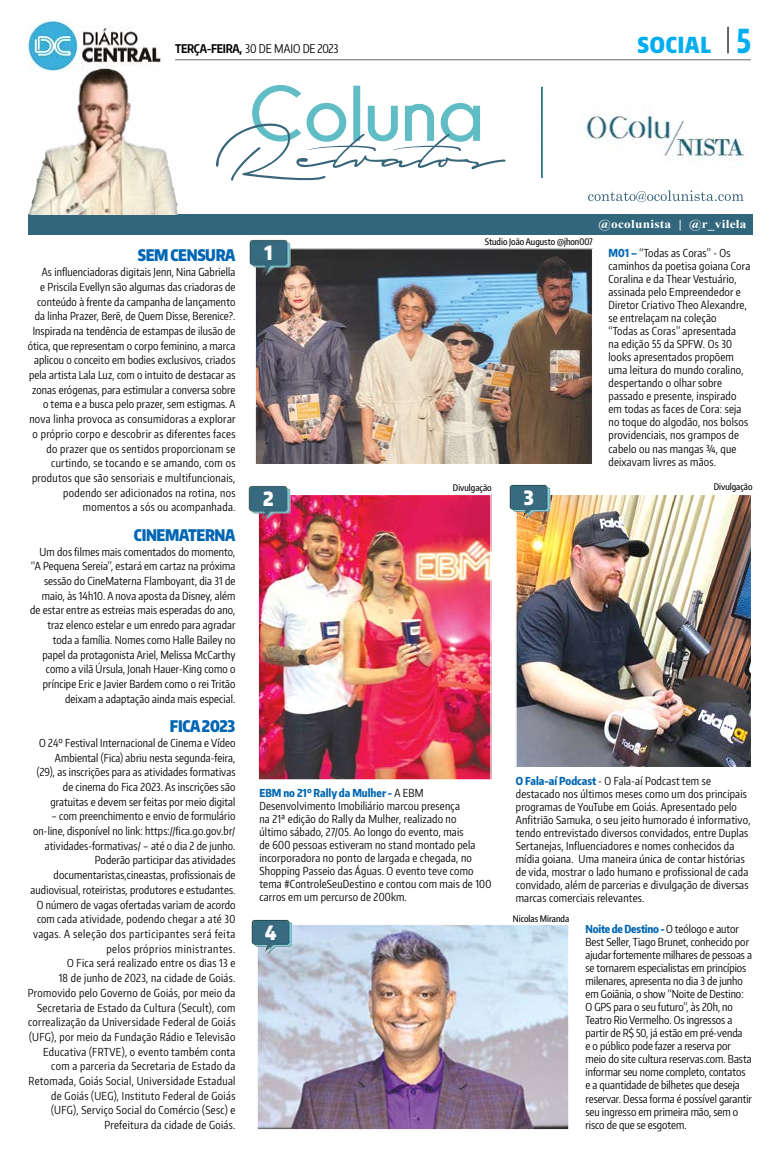
<style>
.page{position:relative;width:780px;height:1163px;background:#fff}
.page>*{position:absolute;margin:0;border:0;box-sizing:border-box;transform-origin:0 0}
.t1{font:900 22px "Encode Sans Compressed";letter-spacing:.04em;color:#00aeef}
.t2{font:900 19.7px "Encode Sans Narrow";color:#fff;scale:.87 1}
.t3{font:900 16px "Encode Sans Compressed";letter-spacing:-.02em;color:#0066b3}
.t4{font:12px "Encode Sans Compressed";color:#000}
.t5{font:700 12px "Times New Roman";letter-spacing:.02em;color:#fff;scale:1.11 1}
.t6{font:11px/13px "Encode Sans Compressed";letter-spacing:.015em;color:#000}
.t7{font:11px/14.7px "Encode Sans Compressed";letter-spacing:.035em;color:#000;text-align:right}
.t8{font:500 9px "Encode Sans Compressed";color:#000}
.s1{font-weight:700}
.s2{font-weight:800;font-size:33px}
.s3{font-weight:800;color:#0066b3}
</style>
<div class="page">
<img style="left:27px;top:19px;width:134px;height:48px">
<hr style="left:175px;top:59px;width:575px;height:1px;background:#000">
<hr style="left:727px;top:27px;width:2px;height:26px;background:#000">
<img style="left:518px;top:496px;width:231px;height:269px">
<div style="left:515px;top:493px;width:237px;height:275px;border:2px solid #fff"></div>
<img style="left:257px;top:250px;width:333px;height:214px">
<div style="left:255px;top:248px;width:337px;height:232px;border:1px solid #fff"></div>
<img style="left:259px;top:495px;width:230px;height:283px">
<div style="left:257px;top:493px;width:234px;height:287px;border:1px solid #fff"></div>
<img style="left:259px;top:926px;width:308px;height:201px">
<div style="left:257px;top:924px;width:312px;height:205px;border:1px solid #fff"></div>
<img style="left:249px;top:239px;width:43px;height:38px">
<img style="left:248px;top:485px;width:44px;height:39px">
<img style="left:251px;top:919px;width:43px;height:38px">
<img style="left:509px;top:484px;width:43px;height:38px">
<img style="left:215px;top:85px;width:532px;height:126px">
<img style="left:541px;top:87px;width:2px;height:91px">
<div style="left:28px;top:214px;width:725px;height:20px;background:#31667c"></div>
<img style="left:28px;top:67px;width:150px;height:147px">
<p class="t4" style="left:175px;top:40px;width:165px"><span class="s1">TERÇA-FEIRA,</span> 30 de maio DE 2023</p>
<p class="t1" style="left:637px;top:30px;width:115px">SOCIAL <span class="s2">5</span></p>
<p class="t5" style="left:598px;top:215px;width:135px">@ocolunista | @r_vilela</p>
<p class="t3" style="left:138px;top:245px;width:99px">SEM CENSURA</p>
<p class="t6" style="left:28px;top:264px;width:209px;line-height:14.7px;text-align:right">As influenciadoras digitais Jenn, Nina Gabriella<br>e Priscila Evellyn são algumas das criadoras de conteúdo à frente da campanha de lançamento da linha Prazer, Berê, de Quem Disse, Berenice?.<br>Inspirada na tendência de estampas de ilusão de ótica, que representam o corpo feminino, a marca aplicou o conceito em bodies exclusivos, criados pela artista Lala Luz, com o intuito de destacar as zonas erógenas, para estimular a conversa sobre o tema e a busca pelo prazer, sem estigmas. A nova linha provoca as consumidoras a explorar o próprio corpo e descobrir as diferentes faces do prazer que os sentidos proporcionam se curtindo, se tocando e se amando, com os produtos que são sensoriais e multifuncionais, podendo ser adicionados na rotina, nos momentos a sós ou acompanhada.</p>
<p class="t3" style="left:134px;top:524px;width:103px">CINEMATERNA</p>
<p class="t6" style="left:30px;top:543px;width:207px;line-height:14.7px;text-align:right">Um dos filmes mais comentados do momento, “A Pequena Sereia”, estará em cartaz na próxima sessão do CineMaterna Flamboyant, dia 31 de maio, às 14h10. A nova aposta da Disney, além de estar entre as estreias mais esperadas do ano, traz elenco estelar e um enredo para agradar toda a família. Nomes como Halle Bailey no papel da protagonista Ariel, Melissa McCarthy como a vilã Úrsula, Jonah Hauer-King como o príncipe Eric e Javier Bardem como o rei Tritão deixam a adaptação ainda mais especial.</p>
<p class="t3" style="left:170px;top:715px;width:67px">FICA 2023</p>
<p class="t6" style="left:37px;top:735px;width:200px;line-height:14.7px;text-align:right">O 24º Festival Internacional de Cinema e Vídeo Ambiental (Fica) abriu nesta segunda-feira, (29), as inscrições para as atividades formativas de cinema do Fica 2023. As inscrições são gratuitas e devem ser feitas por meio digital</p>
<p class="t7" style="left:28px;top:808px;width:209px">– com preenchimento e envio de formulário on-line, disponível no link: https://fica.go.gov.br/ atividades-formativas/ – até o dia 2 de junho.<br>Poderão participar das atividades documentaristas,cineastas, profissionais de audiovisual, roteiristas, produtores e estudantes.<br>O número de vagas ofertadas variam de acordo com cada atividade, podendo chegar a até 30 vagas. A seleção dos participantes será feita pelos próprios ministrantes.<br>O Fica será realizado entre os dias 13 e<br>18 de junho de 2023, na cidade de Goiás.<br>Promovido pelo Governo de Goiás, por meio da Secretaria de Estado da Cultura (Secult), com correalização da Universidade Federal de Goiás (UFG), por meio da Fundação Rádio e Televisão Educativa (FRTVE), o evento também conta com a parceria da Secretaria de Estado da Retomada, Goiás Social, Universidade Estadual de Goiás (UEG), Instituto Federal de Goiás (UFG), Serviço Social do Comércio (Sesc) e Prefeitura da cidade de Goiás.</p>
<p class="t2" style="left:264px;top:239px;width:11px">1</p>
<p class="t2" style="left:263px;top:486px;width:14px">2</p>
<p class="t8" style="left:485px;top:236px;width:109px">Studio João Augusto @jhon007</p>
<p class="t6" style="left:608px;top:246px;width:143px"><span class="s3">M01 –</span> “Todas as Coras” - Os caminhos da poetisa goiana Cora<br>Coralina e da Thear Vestuário, assinada pelo Empreendedor e<br>Diretor Criativo Theo Alexandre, se entrelaçam na coleção<br>“Todas as Coras” apresentada<br>na edição 55 da SPFW. Os 30 looks apresentados propõem uma leitura do mundo coralino, despertando o olhar sobre passado e presente, inspirado em todas as faces de Cora: seja no toque do algodão, nos bolsos providenciais, nos grampos de cabelo ou nas mangas ¾, que deixavam livres as mãos.</p>
<p class="t8" style="left:453px;top:482px;width:40px">Divulgação</p>
<p class="t8" style="left:713px;top:481px;width:40px">Divulgação</p>
<p class="t2" style="left:524px;top:484px;width:13px">3</p>
<p class="t6" style="left:259px;top:785px;width:233px"><span class="s3">EBM no 21º Rally da Mulher -</span> A EBM Desenvolvimento Imobiliário marcou presença<br>na 21ª edição do Rally da Mulher, realizado no<br>último sábado, 27/05. Ao longo do evento, mais<br>de 600 pessoas estiveram no stand montado pela incorporadora no ponto de largada e chegada, no Shopping Passeio das Águas. O evento teve como tema #ControleSeuDestino e contou com mais de 100 carros em um percurso de 200km.</p>
<p class="t2" style="left:265px;top:919px;width:15px">4</p>
<p class="t6" style="left:515px;top:773px;width:236px"><span class="s3">O Fala-aí Podcast</span> - O Fala-aí Podcast tem se destacado nos últimos meses como um dos principais programas de YouTube em Goiás. Apresentado pelo Anfitrião Samuka, o seu jeito humorado é informativo, tendo entrevistado diversos convidados, entre Duplas Sertanejas, Influenciadores e nomes conhecidos da mídia goiana. Uma maneira única de contar histórias de vida, mostrar o lado humano e profissional de cada convidado, além de parcerias e divulgação de diversas marcas comerciais relevantes.</p>
<p class="t8" style="left:513px;top:912px;width:58px">Nicolas Miranda</p>
<p class="t6" style="left:585px;top:922px;width:168px"><span class="s3">Noite de Destino -</span> O teólogo e autor Best Seller, Tiago Brunet, conhecido por ajudar fortemente milhares de pessoas a se tornarem especialistas em princípios milenares, apresenta no dia 3 de junho em Goiânia, o show “Noite de Destino:<br>O GPS para o seu futuro”, às 20h, no Teatro Rio Vermelho. Os ingressos a partir de R$ 50, já estão em pré-venda<br>e o público pode fazer a reserva por meio do site cultura reservas.com. Basta informar seu nome completo, contatos e a quantidade de bilhetes que deseja reservar. Dessa forma é possível garantir seu ingresso em primeira mão, sem o risco de que se esgotem.</p>
</div>
